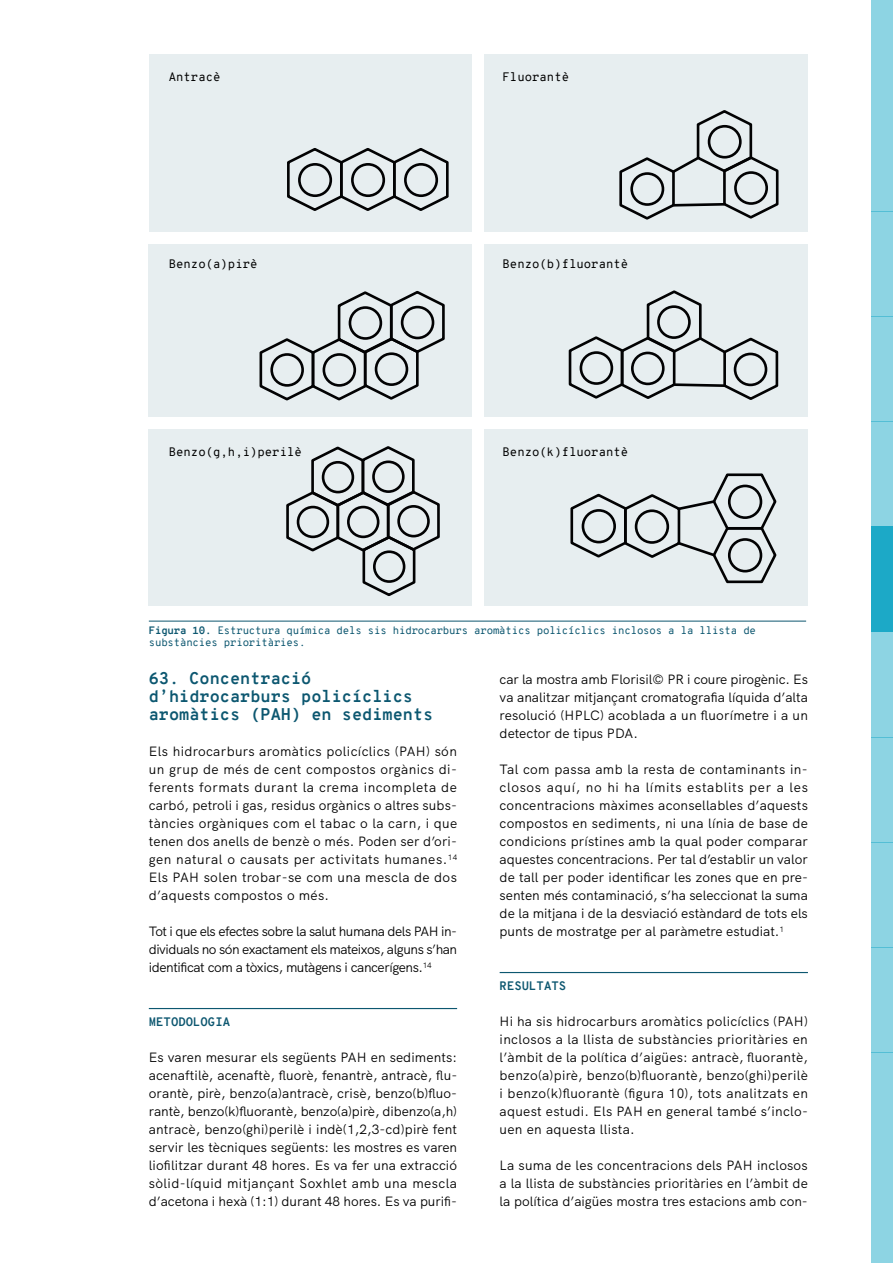
<style>
.page{position:relative;width:893px;height:1263px;background:#fff}
.page>*{position:absolute;margin:0;border:0;box-sizing:border-box;transform-origin:0 0}
.t1{font:700 16.5px/18px "Overpass Mono";color:#0c5770}
.t2{font:13.5px/18px "HK Grotesk";color:#000;text-align:justify}
.t3{font:12px "Overpass Mono";color:#000}
.t4{font:700 12px "Overpass Mono";color:#0d5770}
.t5{font:10.5px/12px "Overpass Mono";letter-spacing:-.02em;color:#0d5770}
.s1{font-weight:700}
</style>
<div class="page">
<div style="left:872px;top:0;width:21px;height:106px;background:#8dd4e3"></div>
<div style="left:872px;top:421px;width:21px;height:106px;background:#8dd4e3"></div>
<div style="left:872px;top:842px;width:21px;height:105px;background:#8dd4e3"></div>
<div style="left:872px;top:211px;width:21px;height:105px;background:#8dd4e3"></div>
<div style="left:872px;top:632px;width:21px;height:105px;background:#8dd4e3"></div>
<div style="left:872px;top:1053px;width:21px;height:105px;background:#8dd4e3"></div>
<div style="left:872px;top:106px;width:21px;height:105px;background:#8dd4e3"></div>
<div style="left:872px;top:527px;width:21px;height:105px;background:#1ca9c7"></div>
<div style="left:872px;top:947px;width:21px;height:106px;background:#8dd4e3"></div>
<div style="left:872px;top:316px;width:21px;height:106px;background:#8dd4e3"></div>
<div style="left:872px;top:737px;width:21px;height:105px;background:#8dd4e3"></div>
<div style="left:872px;top:1158px;width:21px;height:105px;background:#8dd4e3"></div>
<hr style="left:149px;top:1008px;width:308px;height:1px;background:#0d5770">
<hr style="left:500px;top:972px;width:308px;height:1px;background:#0d5770">
<hr style="left:149px;top:621px;width:657px;height:1px;background:#0d5770">
<div style="left:149px;top:54px;width:329px;height:184px;background:#e7eef0"></div>
<div style="left:478px;top:54px;width:330px;height:184px;background:#e7eef0"></div>
<div style="left:478px;top:238px;width:330px;height:184px;background:#e7eef0"></div>
<div style="left:478px;top:421px;width:330px;height:184px;background:#e7eef0"></div>
<div style="left:149px;top:238px;width:329px;height:184px;background:#e7eef0"></div>
<div style="left:149px;top:422px;width:328px;height:184px;background:#e7eef0"></div>
<svg style="left:287px;top:148px;width:162px;height:63px"></svg>
<div style="left:404px;top:163px;width:34px;height:34px;border:3px solid #020203;border-radius:50%"></div>
<svg style="left:619px;top:110px;width:160px;height:110px"></svg>
<svg style="left:259px;top:291px;width:186px;height:110px"></svg>
<div style="left:323px;top:353px;width:33px;height:34px;border:3px solid #020203;border-radius:50%"></div>
<svg style="left:568px;top:290px;width:211px;height:110px"></svg>
<div style="left:580px;top:351px;width:33px;height:34px;border:3px solid #020203;border-radius:50%"></div>
<svg style="left:286px;top:446px;width:154px;height:150px"></svg>
<div style="left:322px;top:461px;width:32px;height:32px;border:3px solid #020203;border-radius:50%"></div>
<svg style="left:570px;top:473px;width:207px;height:111px"></svg>
<div style="left:473px;top:54px;width:11px;height:552px;background:#fff"></div>
<div style="left:149px;top:418px;width:659px;height:11px;background:#fff"></div>
<div style="left:149px;top:233px;width:659px;height:11px;background:#fff"></div>
<p class="t3" style="left:169px;top:68px;width:53px">Antracè</p>
<p class="t3" style="left:503px;top:68px;width:68px">Fluorantè</p>
<p class="t3" style="left:169px;top:255px;width:90px">Benzo(a)pirè</p>
<p class="t3" style="left:503px;top:255px;width:127px">Benzo(b)fluorantè</p>
<p class="t3" style="left:169px;top:443px;width:135px">Benzo(g,h,i)perilè</p>
<p class="t3" style="left:503px;top:443px;width:127px">Benzo(k)fluorantè</p>
<p class="t5" style="left:149px;top:624px;width:609px"><span class="s1">Figura 10.</span> Estructura química dels sis hidrocarburs aromàtics policíclics inclosos a la llista de substàncies prioritàries.</p>
<p class="t1" style="left:149px;top:669px;width:286px">63. Concentració d’hidrocarburs policíclics aromàtics (PAH) en sediments</p>
<p class="t2" style="left:149px;top:741px;width:310px">Els hidrocarburs aromàtics policíclics (PAH) són un grup de més de cent compostos orgànics di&shy;ferents formats durant la crema incompleta de carbó, petroli i gas, residus orgànics o altres subs&shy;tàncies orgàniques com el tabac o la carn, i que tenen dos anells de benzè o més. Poden ser d’ori&shy;gen natural o causats per activitats humanes.<sup>14<br></sup>Els PAH solen trobar-se com una mescla de dos d’aquests compostos o més.</p>
<p class="t2" style="left:149px;top:921px;width:310px">Tot i que els efectes sobre la salut humana dels PAH in&shy;dividuals no són exactament els mateixos, alguns s’han identificat com a tòxics, mutàgens i cancerígens.<sup>14</sup></p>
<p class="t4" style="left:149px;top:1013px;width:83px">METODOLOGIA</p>
<p class="t2" style="left:149px;top:1047px;width:310px">Es varen mesurar els següents PAH en sediments: acenaftilè, acenaftè, fluorè, fenantrè, antracè, flu&shy;orantè, pirè, benzo(a)antracè, crisè, benzo(b)fluo&shy;rantè, benzo(k)fluorantè, benzo(a)pirè, dibenzo(a,h) antracè, benzo(ghi)perilè i indè(1,2,3-cd)pirè fent servir les tècniques següents: les mostres es varen liofilitzar durant 48 hores. Es va fer una extracció sòlid-líquid mitjançant Soxhlet amb una mescla d’acetona i hexà (1:1) durant 48 hores. Es va purifi-</p>
<p class="t2" style="left:500px;top:669px;width:310px">car la mostra amb Florisil© PR i coure pirogènic. Es va analitzar mitjançant cromatografia líquida d’alta resolució (HPLC) acoblada a un fluorímetre i a un detector de tipus PDA.</p>
<p class="t2" style="left:500px;top:759px;width:310px">Tal com passa amb la resta de contaminants in&shy;closos aquí, no hi ha límits establits per a les concentracions màximes aconsellables d’aquests compostos en sediments, ni una línia de base de condicions prístines amb la qual poder comparar aquestes concentracions. Per tal d’establir un valor de tall per poder identificar les zones que en pre&shy;senten més contaminació, s’ha seleccionat la suma de la mitjana i de la desviació estàndard de tots els punts de mostratge per al paràmetre estudiat.<sup>1</sup></p>
<p class="t4" style="left:500px;top:977px;width:68px">RESULTATS</p>
<p class="t2" style="left:500px;top:1011px;width:310px">Hi ha sis hidrocarburs aromàtics policíclics (PAH) inclosos a la llista de substàncies prioritàries en l’àmbit de la política d’aigües: antracè, fluorantè, benzo(a)pirè, benzo(b)fluorantè, benzo(ghi)perilè i benzo(k)fluorantè (figura 10), tots analitzats en aquest estudi. Els PAH en general també s’inclo&shy;uen en aquesta llista.</p>
<p class="t2" style="left:500px;top:1155px;width:310px">La suma de les concentracions dels PAH inclosos a la llista de substàncies prioritàries en l’àmbit de la política d’aigües mostra tres estacions amb con-</p>
</div>
